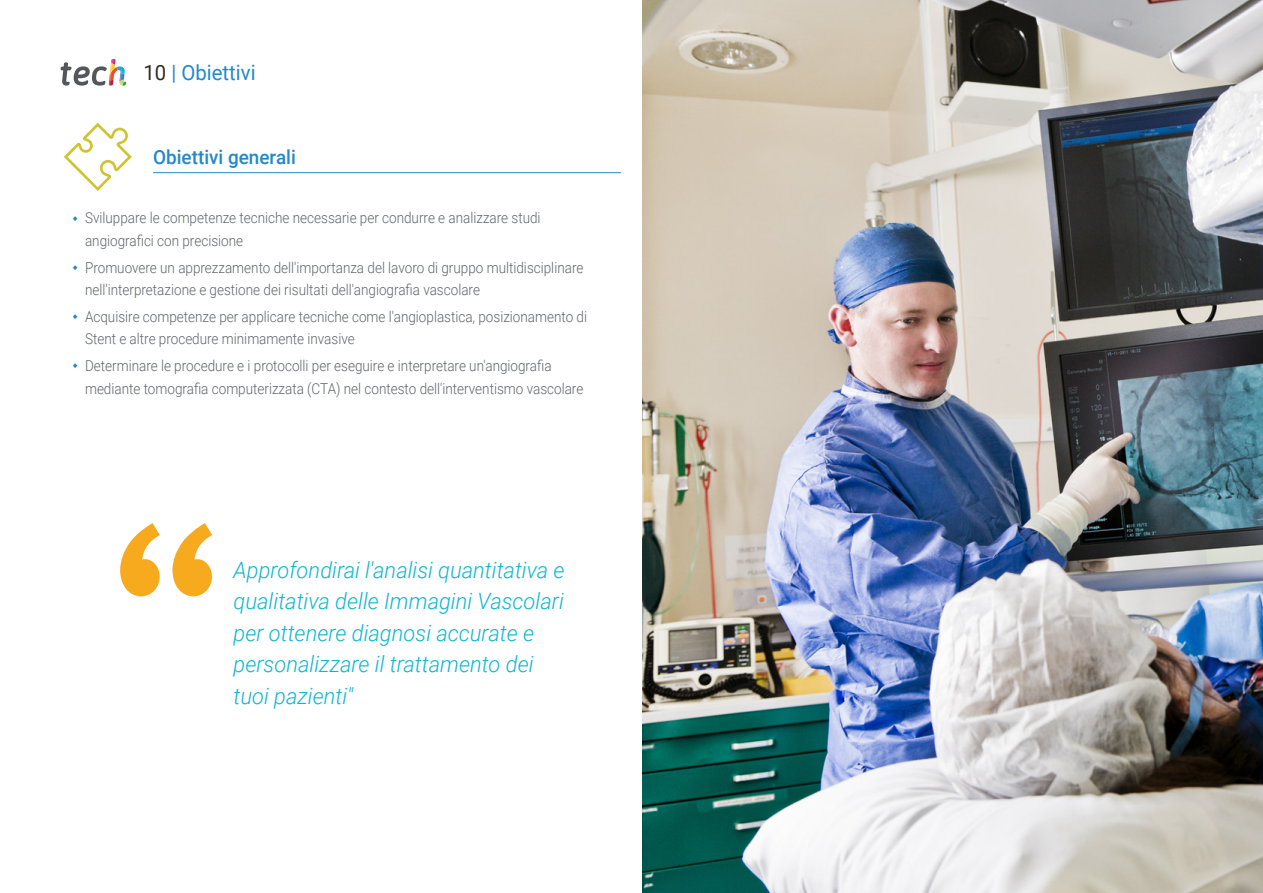
<style>
.page{position:relative;width:1263px;height:893px;background:#fff}
.page>*{position:absolute;margin:0;border:0;box-sizing:border-box;transform-origin:0 0}
.t1{font:italic 300 22.5px/31.5px "Roboto";color:#0fb6cf}
.t2{font:21px "Roboto";color:#2488c9}
.t3{font:500 19.5px "Roboto";color:#2488c9}
.t4{font:300 15px/22.5px "Roboto";color:#61646a;scale:.9 1}
.s1{color:#312e20}
</style>
<div class="page">
<hr style="left:153px;top:172px;width:468px;height:1px;background:#2488c9">
<svg style="left:64px;top:123px;width:68px;height:68px"></svg>
<img style="left:642px;top:0;width:621px;height:893px">
<svg style="left:120px;top:523px;width:92px;height:73px"></svg>
<svg style="left:61px;top:59px;width:65px;height:27px"></svg>
<h2 class="t2" style="left:144px;top:57px;width:114px"><span class="s1">10</span> | Obiettivi</h2>
<h3 class="t3" style="left:153px;top:144px;width:144px">Obiettivi generali</h3>
<p class="t4" style="left:85px;top:206px;width:508px">Sviluppare le competenze tecniche necessarie per condurre e analizzare studi angiografici con precisione</p>
<p class="t4" style="left:85px;top:255px;width:555px">Promuovere un apprezzamento dell'importanza del lavoro di gruppo multidisciplinare nell'interpretazione e gestione dei risultati dell'angiografia vascolare</p>
<p class="t4" style="left:85px;top:305px;width:559px">Acquisire competenze per applicare tecniche come l'angioplastica, posizionamento di<br>Stent e altre procedure minimamente invasive</p>
<p class="t4" style="left:85px;top:354px;width:555px">Determinare le procedure e i protocolli per eseguire e interpretare un'angiografia mediante tomografia computerizzata (CTA) nel contesto dell'interventismo vascolare</p>
<h1 class="t1" style="left:234px;top:553px;width:332px">Approfondirai l'analisi quantitativa e qualitativa delle Immagini Vascolari per ottenere diagnosi accurate e personalizzare il trattamento dei tuoi pazienti"</h1>
</div>
